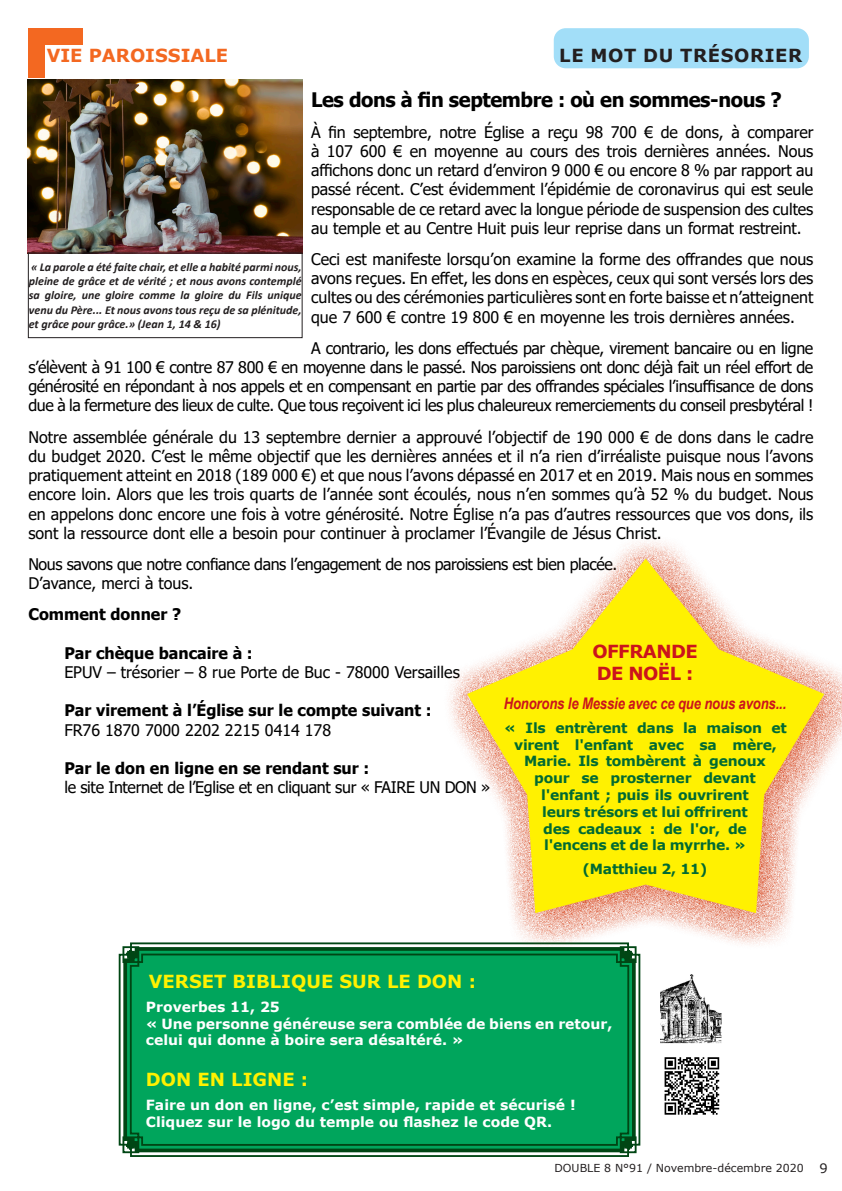
<style>
.page{position:relative;width:842px;height:1191px;background:#fff}
.page>*{position:absolute;margin:0;border:0;box-sizing:border-box;transform-origin:0 0}
.t1{font:700 20px "Tahoma";letter-spacing:-.02em;color:#000}
.t2{font:700 18px "Verdana";color:#fff101}
.t3{font:700 18px "Verdana";letter-spacing:.035em;color:#231f20}
.t4{font:700 18px "Verdana";letter-spacing:-.03em;color:#cb141c}
.t5{font:700 18px "Verdana";color:#f36821}
.t6{font:16px/19.2px "Tahoma";letter-spacing:-.005em;color:#000;text-align:justify}
.t7{font:700 16px "Tahoma";color:#000}
.t8{font:16px "Tahoma";letter-spacing:-.025em;color:#000}
.t9{font:italic 700 16px "Arial Narrow";letter-spacing:-.01em;color:#cb141c}
.t10{font:700 14px/16.8px "Verdana";letter-spacing:-.02em;color:#006a32;text-align:center}
.t11{font:700 14px/16.8px "Verdana";color:#fff}
.t12{font:italic 700 12px/14.4px "Calibri";color:#231f20;text-align:justify}
.t13{font:11px "Verdana";color:#231f20}
.s1{font-size:13px}
</style>
<div class="page">
<svg style="left:28px;top:28px;width:55px;height:49px"></svg>
<div style="left:554px;top:28px;width:255px;height:40px;background:#a2def8;border-radius:12px"></div>
<svg style="left:118px;top:942px;width:523px;height:215px"></svg>
<svg style="left:122px;top:945px;width:515px;height:209px;background:#049f59"></svg>
<img style="left:28px;top:79px;width:275px;height:173px">
<img style="left:660px;top:974px;width:61px;height:69px">
<img style="left:664px;top:1057px;width:56px;height:58px">
<div style="left:28px;top:252px;width:275px;height:86px;border:1px solid #231f20"></div>
<svg style="left:442px;top:541px;width:400px;height:409px"></svg>
<svg style="left:467px;top:558px;width:357px;height:355px;fill:#fff101"></svg>
<p class="t5" style="left:47px;top:43px;width:183px">VIE PAROISSIALE</p>
<p class="t3" style="left:559px;top:42px;width:244px">LE MOT DU TRÉSORIER</p>
<p class="t1" style="left:311px;top:85px;width:472px">Les dons à fin septembre : où en sommes-nous ?</p>
<p class="t6" style="left:311px;top:123px;width:504px">À fin septembre, notre Église a reçu 98 700 € de dons, à comparer à 107 600 € en moyenne au cours des trois dernières années. Nous affichons donc un retard d’environ 9 000 € ou encore 8 % par rapport au passé récent. C’est évidemment l’épidémie de coronavirus qui est seule responsable de ce retard avec la longue période de suspension des cultes au temple et au Centre Huit puis leur reprise dans un format restreint.</p>
<p class="t6" style="left:311px;top:250px;width:504px">Ceci est manifeste lorsqu’on examine la forme des offrandes que nous avons reçues. En effet, les dons en espèces, ceux qui sont versés lors des cultes ou des cérémonies particulières sont en forte baisse et n’atteignent que 7 600 € contre 19 800 € en moyenne les trois dernières années.</p>
<p class="t6" style="left:28px;top:339px;width:786px;text-indent:283px">A contrario, les dons effectués par chèque, virement bancaire ou en ligne s’élèvent à 91 100 € contre 87 800 € en moyenne dans le passé. Nos paroissiens ont donc déjà fait un réel effort de générosité en répondant à nos appels et en compensant en partie par des offrandes spéciales l’insuffisance de dons due à la fermeture des lieux de culte. Que tous reçoivent ici les plus chaleureux remerciements du conseil presbytéral !</p>
<p class="t6" style="left:28px;top:428px;width:787px">Notre assemblée générale du 13 septembre dernier a approuvé l’objectif de 190 000 € de dons dans le cadre du budget 2020. C’est le même objectif que les dernières années et il n’a rien d’irréaliste puisque nous l’avons pratiquement atteint en 2018 (189 000 €) et que nous l’avons dépassé en 2017 et en 2019. Mais nous en sommes encore loin. Alors que les trois quarts de l’année sont écoulés, nous n’en sommes qu’à 52 % du budget. Nous en appelons donc encore une fois à votre générosité. Notre Église n’a pas d’autres ressources que vos dons, ils sont la ressource dont elle a besoin pour continuer à proclamer l’Évangile de Jésus Christ.</p>
<p class="t8" style="left:28px;top:553px;width:590px">Nous savons que notre confiance dans l’engagement de nos paroissiens est bien placée.</p>
<p class="t6" style="left:28px;top:574px;width:167px">D’avance, merci à tous.</p>
<p class="t7" style="left:28px;top:603px;width:154px">Comment donner ?</p>
<p class="t7" style="left:64px;top:641px;width:190px">Par chèque bancaire à :</p>
<p class="t6" style="left:64px;top:663px;width:397px">EPUV – trésorier – 8 rue Porte de Buc - 78000 Versailles</p>
<p class="t7" style="left:64px;top:699px;width:369px">Par virement à l’Église sur le compte suivant :</p>
<p class="t6" style="left:64px;top:721px;width:268px">FR76 1870 7000 2202 2215 0414 178</p>
<p class="t7" style="left:64px;top:757px;width:306px">Par le don en ligne en se rendant sur :</p>
<p class="t6" style="left:64px;top:778px;width:428px">le site Internet de l’Eglise et en cliquant sur « FAIRE UN DON »</p>
<p class="t12" style="left:29px;top:259px;width:274px">« La parole a été faite chair, et elle a habité parmi nous, pleine de grâce et de vérité ; et nous avons contemplé sa gloire, une gloire comme la gloire du Fils unique venu du Père... Et nous avons tous reçu de sa plénitude, et grâce pour grâce.» (Jean 1, 14 &amp; 16)</p>
<p class="t4" style="left:592px;top:639px;width:107px">OFFRANDE</p>
<p class="t4" style="left:597px;top:660px;width:98px">DE NOËL :</p>
<p class="t9" style="left:504px;top:691px;width:284px">Honorons le Messie avec ce que nous avons...</p>
<p class="t10" style="left:504px;top:719px;width:284px">« Ils entrèrent dans la maison et virent l'enfant avec sa mère,<br>Marie. Ils tombèrent à genoux<br>pour se prosterner devant l'enfant ; puis ils ouvrirent<br>leurs trésors et lui offrirent<br>des cadeaux : de l'or, de<br>l'encens et de la myrrhe. »</p>
<p class="t10" style="left:583px;top:860px;width:126px">(Matthieu 2, 11)</p>
<p class="t2" style="left:149px;top:968px;width:328px">VERSET BIBLIQUE SUR LE DON :</p>
<p class="t11" style="left:146px;top:998px;width:136px">Proverbes 11, 25</p>
<p class="t11" style="left:146px;top:1014px;width:468px">« Une personne généreuse sera comblée de biens en retour, celui qui donne à boire sera désaltéré. »</p>
<p class="t2" style="left:146px;top:1067px;width:164px">DON EN LIGNE :</p>
<p class="t11" style="left:146px;top:1096px;width:431px">Faire un don en ligne, c’est simple, rapide et sécurisé !</p>
<p class="t11" style="left:146px;top:1113px;width:408px">Cliquez sur le logo du temple ou flashez le code QR.</p>
<p class="t13" style="left:554px;top:1160px;width:275px">DOUBLE 8 N°91 / Novembre-décembre 2020 <span class="s1">9</span></p>
</div>
